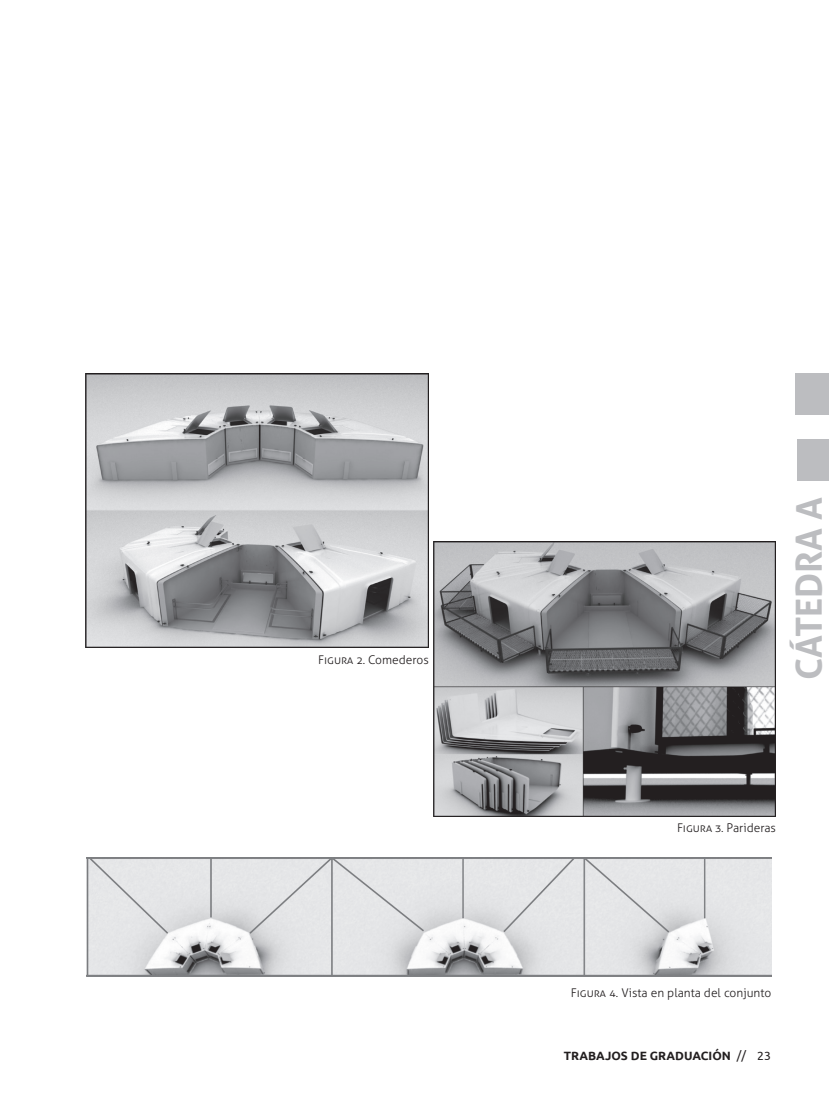
<style>
.page{position:relative;width:829px;height:1097px;background:#fff}
.page>*{position:absolute;margin:0;border:0;box-sizing:border-box;transform-origin:0 0}
.t1{font:700 36px "Aller";color:#bcbdc0}
.t2{font:300 12px "Aller";color:#231f20}
.t3{font:700 12px "Ubuntu";color:#231f20}
.s1{font-size:35.25px}
.s2{font-weight:400}
</style>
<div class="page">
<div style="left:795px;top:374px;width:33px;height:41px;background:#bcbdc0"></div>
<div style="left:797px;top:439px;width:31px;height:41px;background:#bcbdc0"></div>
<img style="left:86px;top:373px;width:343px;height:275px">
<img style="left:434px;top:541px;width:341px;height:275px">
<img style="left:86px;top:857px;width:685px;height:119px">
<p class="t2" style="left:318px;top:653px;width:112px">Figura 2. Comederos</p>
<h1 class="t1" style="left:786px;top:680px;width:184px;rotate:-90deg">CÁTEDRA <span class="s1">A</span></h1>
<p class="t2" style="left:677px;top:820px;width:100px">Figura 3. Parideras</p>
<p class="t2" style="left:571px;top:985px;width:202px">Figura 4. Vista en planta del conjunto</p>
<p class="t3" style="left:563px;top:1048px;width:209px">TRABAJOS DE GRADUACIÓN <span class="s2">// 23</span></p>
</div>
